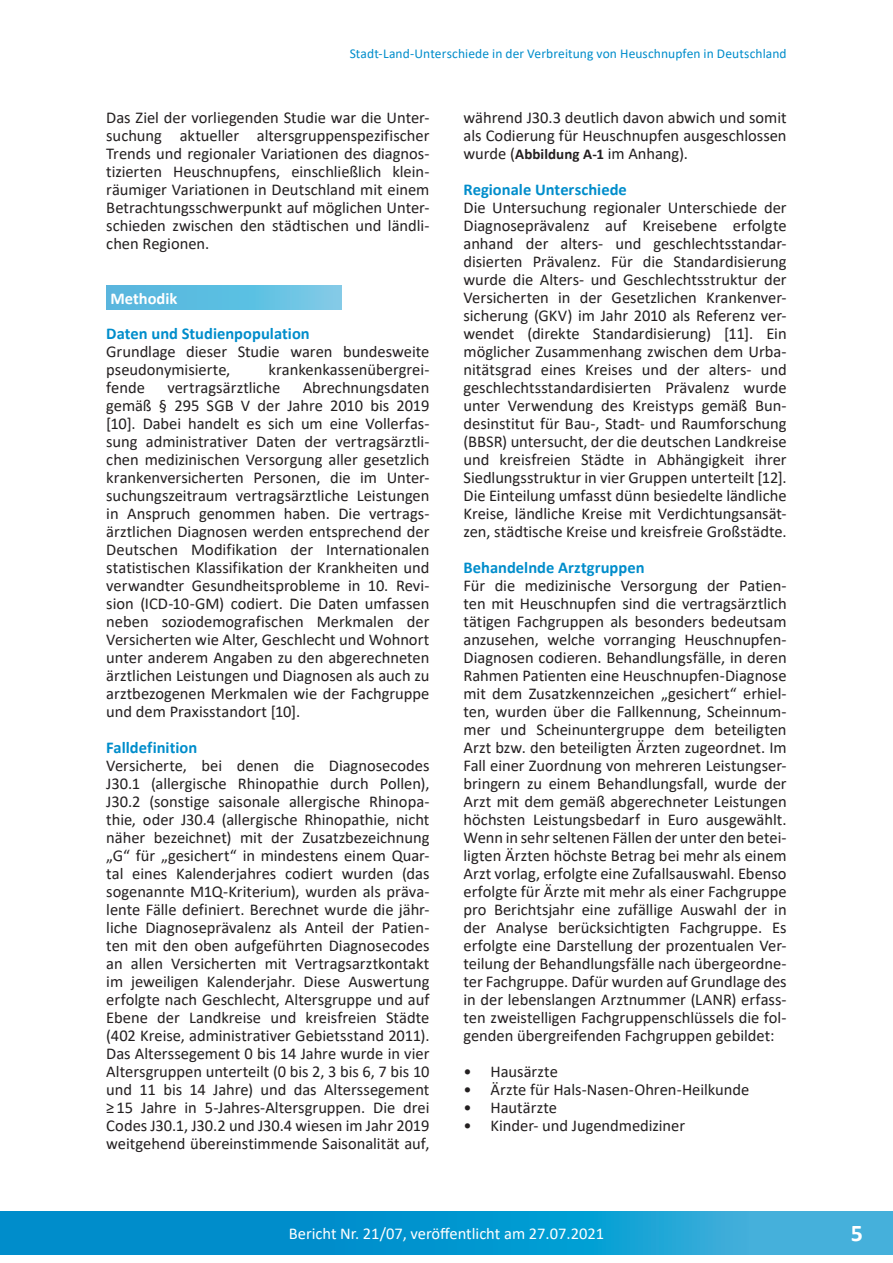
<style>
.page{position:relative;width:893px;height:1263px;background:#fff}
.page>*{position:absolute;margin:0;border:0;box-sizing:border-box;transform-origin:0 0}
.t1{font:700 24px "Calibri";color:#fff}
.Fließtext{font:16.5px/18px "Calibri";color:#231f20;text-align:justify}
.Zwischenüberschrift{font:700 16.5px "Calibri";color:#008dcb}
.t2{font:16.5px "Calibri";color:#fff}
.t3{font:700 16.5px "Calibri";color:#fff}
.t4{font:13.5px "Calibri";letter-spacing:.005em;color:#008dcb}
.s1{font-weight:700;font-size:15px}
</style>
<div class="page">
<svg style="left:0;top:1212px;width:893px;height:42px;background:#119ad1"></svg>
<svg style="left:106px;top:285px;width:236px;height:25px;background:#62bfe1"></svg>
<p class="t4" style="left:350px;top:44px;width:438px">Stadt-Land-Unterschiede in der Verbreitung von Heuschnupfen in Deutschland</p>
<p class="Fließtext" style="left:106px;top:108px;width:325px">Das Ziel der vorliegenden Studie war die Unter&shy;suchung aktueller altersgruppenspezifischer Trends und regionaler Variationen des diagnos&shy;tizierten Heuschnupfens, einschließlich klein&shy;räumiger Variationen in Deutschland mit einem Betrachtungsschwerpunkt auf möglichen Unter&shy;schieden zwischen den städtischen und ländli&shy;chen Regionen.</p>
<p class="t3" style="left:111px;top:287px;width:68px">Methodik</p>
<p class="Zwischenüberschrift" style="left:106px;top:322px;width:205px">Daten und Studienpopulation</p>
<p class="Fließtext" style="left:106px;top:342px;width:325px">Grundlage dieser Studie waren bundesweite pseudonymisierte,</p>
<p class="Fließtext" style="left:269px;top:360px;width:162px">krankenkassenübergrei-</p>
<p class="Fließtext" style="left:106px;top:378px;width:40px">fende</p>
<p class="Fließtext" style="left:167px;top:378px;width:114px">vertragsärztliche</p>
<p class="Fließtext" style="left:106px;top:378px;width:325px;text-indent:196px">Abrechnungsdaten gemäß § 295 SGB V der Jahre 2010 bis 2019 [10]. Dabei handelt es sich um eine Vollerfas&shy;sung administrativer Daten der vertragsärztli&shy;chen medizinischen Versorgung aller gesetzlich krankenversicherten Personen, die im Unter&shy;suchungszeitraum vertragsärztliche Leistungen in Anspruch genommen haben. Die vertrags&shy;ärztlichen Diagnosen werden entsprechend der Deutschen Modifikation der Internationalen statistischen Klassifikation der Krankheiten und verwandter Gesundheitsprobleme in 10. Revi&shy;sion (ICD-10-GM) codiert. Die Daten umfassen neben soziodemografischen Merkmalen der Versicherten wie Alter, Geschlecht und Wohnort unter anderem Angaben zu den abgerechneten ärztlichen Leistungen und Diagnosen als auch zu arztbezogenen Merkmalen wie der Fachgruppe und dem Praxisstandort [10].</p>
<p class="Zwischenüberschrift" style="left:106px;top:736px;width:93px">Falldefinition</p>
<p class="Fließtext" style="left:106px;top:756px;width:325px">Versicherte, bei denen die Diagnosecodes J30.1 (allergische Rhinopathie durch Pollen), J30.2 (sonstige saisonale allergische Rhinopa&shy;thie, oder J30.4 (allergische Rhinopathie, nicht näher bezeichnet) mit der Zusatzbezeichnung „G“ für „gesichert“ in mindestens einem Quar&shy;tal eines Kalenderjahres codiert wurden (das sogenannte M1Q-Kriterium), wurden als präva&shy;lente Fälle definiert. Berechnet wurde die jähr&shy;liche Diagnoseprävalenz als Anteil der Patien&shy;ten mit den oben aufgeführten Diagnosecodes an allen Versicherten mit Vertragsarztkontakt im jeweiligen Kalenderjahr. Diese Auswertung erfolgte nach Geschlecht, Altersgruppe und auf Ebene der Landkreise und kreisfreien Städte (402 Kreise, administrativer Gebietsstand 2011).<br>Das Alterssegement 0 bis 14 Jahre wurde in vier Altersgruppen unterteilt (0 bis 2, 3 bis 6, 7 bis 10 und 11 bis 14 Jahre) und das Alterssegement ≥ 15 Jahre in 5-Jahres-Altersgruppen. Die drei Codes J30.1, J30.2 und J30.4 wiesen im Jahr 2019 weitgehend übereinstimmende Saisonalität auf,</p>
<p class="Fließtext" style="left:463px;top:108px;width:325px">während J30.3 deutlich davon abwich und somit als Codierung für Heuschnupfen ausgeschlossen wurde (<span class="s1">Abbildung A-1</span> im Anhang).</p>
<p class="Zwischenüberschrift" style="left:463px;top:178px;width:165px">Regionale Unterschiede</p>
<p class="Fließtext" style="left:463px;top:198px;width:325px">Die Untersuchung regionaler Unterschiede der Diagnoseprävalenz auf Kreisebene erfolgte anhand der alters- und geschlechtsstandar&shy;disierten Prävalenz. Für die Standardisierung wurde die Alters- und Geschlechtsstruktur der Versicherten in der Gesetzlichen Krankenver&shy;sicherung (GKV) im Jahr 2010 als Referenz ver&shy;wendet (direkte Standardisierung) [11]. Ein möglicher Zusammenhang zwischen dem Urba&shy;nitätsgrad eines Kreises und der alters- und geschlechtsstandardisierten Prävalenz wurde unter Verwendung des Kreistyps gemäß Bun&shy;desinstitut für Bau-, Stadt- und Raumforschung (BBSR) untersucht, der die deutschen Landkreise und kreisfreien Städte in Abhängigkeit ihrer Siedlungsstruktur in vier Gruppen unterteilt [12].<br>Die Einteilung umfasst dünn besiedelte ländliche Kreise, ländliche Kreise mit Verdichtungsansät&shy;zen, städtische Kreise und kreisfreie Großstädte.</p>
<p class="Zwischenüberschrift" style="left:463px;top:556px;width:183px">Behandelnde Arztgruppen</p>
<p class="Fließtext" style="left:463px;top:576px;width:325px">Für die medizinische Versorgung der Patien&shy;ten mit Heuschnupfen sind die vertragsärztlich tätigen Fachgruppen als besonders bedeutsam anzusehen, welche vorranging Heuschnupfen-Diagnosen codieren. Behandlungsfälle, in deren Rahmen Patienten eine Heuschnupfen-Diagnose mit dem Zusatzkennzeichen „gesichert“ erhiel&shy;ten, wurden über die Fallkennung, Scheinnum&shy;mer und Scheinuntergruppe dem beteiligten Arzt bzw. den beteiligten Ärzten zugeordnet. Im Fall einer Zuordnung von mehreren Leistungser&shy;bringern zu einem Behandlungsfall, wurde der Arzt mit dem gemäß abgerechneter Leistungen höchsten Leistungsbedarf in Euro ausgewählt.<br>Wenn in sehr seltenen Fällen der unter den betei&shy;ligten Ärzten höchste Betrag bei mehr als einem Arzt vorlag, erfolgte eine Zufallsauswahl. Ebenso erfolgte für Ärzte mit mehr als einer Fachgruppe pro Berichtsjahr eine zufällige Auswahl der in der Analyse berücksichtigten Fachgruppe. Es erfolgte eine Darstellung der prozentualen Ver&shy;teilung der Behandlungsfälle nach übergeordne&shy;ter Fachgruppe. Dafür wurden auf Grundlage des in der lebenslangen Arztnummer (LANR) erfass&shy;ten zweistelligen Fachgruppenschlüssels die fol&shy;genden übergreifenden Fachgruppen gebildet:</p>
<p class="Fließtext" style="left:463px;top:1062px;width:96px">• Hausärzte</p>
<p class="Fließtext" style="left:463px;top:1080px;width:287px">• Ärzte für Hals-Nasen-Ohren-Heilkunde</p>
<p class="Fließtext" style="left:463px;top:1098px;width:95px">• Hautärzte</p>
<p class="Fließtext" style="left:463px;top:1116px;width:223px">• Kinder- und Jugendmediziner</p>
<p class="t2" style="left:289px;top:1222px;width:317px">Bericht Nr. 21/07, veröffentlicht am 27.07.2021</p>
<h1 class="t1" style="left:851px;top:1216px;width:14px">5</h1>
</div>
